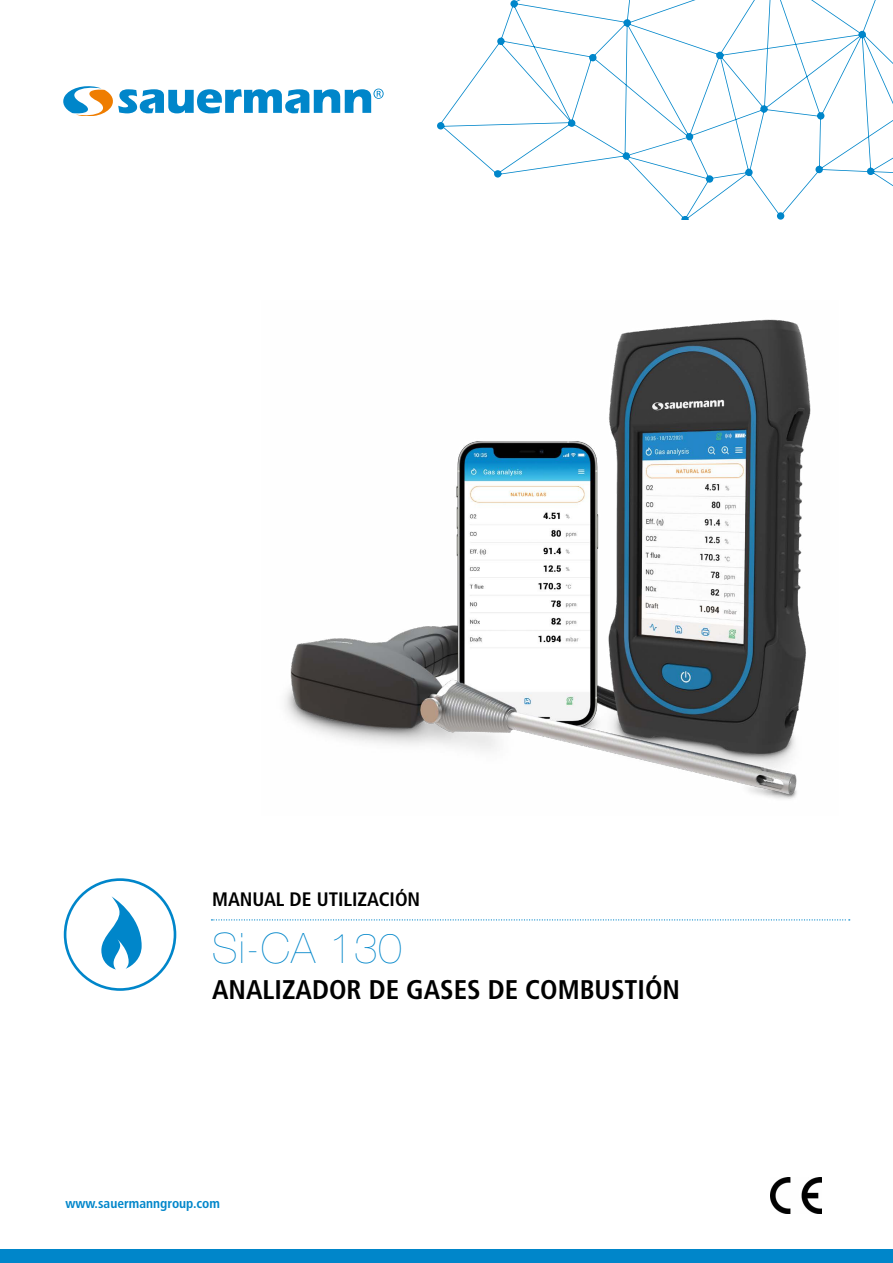
<style>
.page{position:relative;width:893px;height:1263px;background:#fff}
.page>*{position:absolute;margin:0;border:0;box-sizing:border-box;transform-origin:0 0}
.t1{font:200 42px "Helvetica Neue LT Std";letter-spacing:.03em;color:#0086ca}
.t2{font:700 condensed 27px "Frutiger LT Std";color:#000}
.t3{font:700 condensed 19.5px "Frutiger LT Std";color:#000}
.t4{font:700 condensed 13.5px "Frutiger LT Std";color:#0086ca}
</style>
<div class="page">
<svg style="left:63px;top:87px;width:321px;height:29px"></svg>
<div style="left:0;top:1250px;width:893px;height:13px;background:#0086ca"></div>
<svg style="left:211px;top:919px;width:639px;height:1px"></svg>
<div style="left:64px;top:878px;width:112px;height:113px;border:3px solid #0086ca;border-radius:50%"></div>
<svg style="left:101px;top:896px;width:41px;height:73px"></svg>
<svg style="left:437px;top:0;width:456px;height:219px"></svg>
<img style="left:771px;top:1177px;width:51px;height:36px">
<img style="left:285px;top:319px;width:526px;height:480px">
<p class="t3" style="left:212px;top:888px;width:210px">MANUAL DE UTILIZACIÓN</p>
<h1 class="t1" style="left:212px;top:924px;width:191px">Si-CA 130</h1>
<p class="t2" style="left:212px;top:974px;width:469px">ANALIZADOR DE GASES DE COMBUSTIÓN</p>
<p class="t4" style="left:66px;top:1196px;width:156px">www.sauermanngroup.com</p>
</div>
